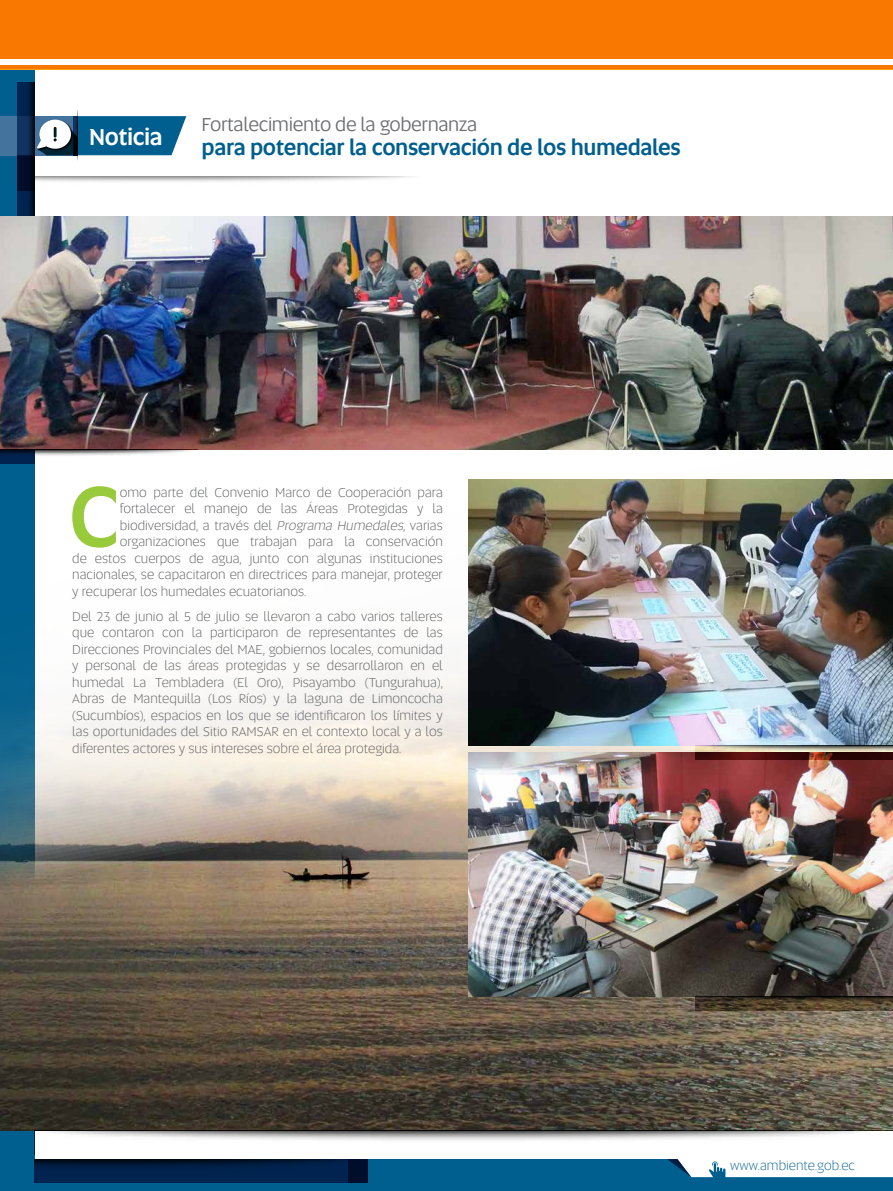
<style>
.page{position:relative;width:893px;height:1191px;background:#fff}
.page>*{position:absolute;margin:0;border:0;box-sizing:border-box;transform-origin:0 0}
.t1{font:500 86.25px "Altis";color:#98ca3c}
.t2{font:500 23.4px "Altis";letter-spacing:-.02em;color:#fff}
.t3{font:500 21.9px "Altis";letter-spacing:-.02em;color:#005f8e}
.t4{font:19.5px "Altis";letter-spacing:-.02em;color:#6d6e71}
.t5{font:300 13.5px/16.5px "Altis";color:#58595b;text-align:justify}
.t6{font:300 13.5px "Altis";color:#005f8e}
.s1{font-style:italic}
</style>
<div class="page">
<div style="left:0;top:0;width:34px;height:1191px;background:#005f8e"></div>
<svg style="left:0;top:1159px;width:893px;height:32px;background:#004975"></svg>
<svg style="left:670px;top:1159px;width:223px;height:19px"></svg>
<svg style="left:0;top:116px;width:186px;height:39px;background:#33769b"></svg>
<img style="left:74px;top:110px;width:4px;height:51px">
<img style="left:17px;top:83px;width:17px;height:133px">
<div style="left:0;top:0;width:893px;height:69px;background:#f97802"></div>
<div style="left:0;top:60px;width:893px;height:5px;background:#fff"></div>
<img style="left:0;top:463px;width:893px;height:667px">
<img style="left:34px;top:176px;width:379px;height:14px">
<img style="left:468px;top:753px;width:425px;height:243px">
<img style="left:0;top:216px;width:893px;height:234px">
<img style="left:468px;top:479px;width:425px;height:266px">
<img style="left:0;top:450px;width:192px;height:13px">
<img style="left:695px;top:745px;width:198px;height:14px">
<img style="left:695px;top:996px;width:198px;height:14px">
<img style="left:34px;top:1130px;width:859px;height:24px">
<h2 class="t2" style="left:89px;top:119px;width:75px">Noticia</h2>
<h3 class="t4" style="left:202px;top:110px;width:277px">Fortalecimiento de la gobernanza</h3>
<h3 class="t3" style="left:202px;top:131px;width:481px">para potenciar la conservación de los humedales</h3>
<h1 class="t1" style="left:69px;top:452px;width:52px">C</h1>
<p class="t5" style="left:120px;top:483px;width:325px">omo parte del Convenio Marco de Cooperación para</p>
<p class="t5" style="left:120px;top:500px;width:324px">fortalecer el manejo de las Áreas Protegidas y la</p>
<p class="t5" style="left:120px;top:516px;width:325px">biodiversidad, a través del <span class="s1">Programa Humedales</span>, varias</p>
<p class="t5" style="left:120px;top:533px;width:325px">organizaciones que trabajan para la conservación</p>
<p class="t5" style="left:72px;top:549px;width:372px">de estos cuerpos de agua, junto con algunas instituciones</p>
<p class="t5" style="left:72px;top:566px;width:372px">nacionales, se capacitaron en directrices para manejar, proteger</p>
<p class="t5" style="left:72px;top:582px;width:235px">y recuperar los humedales ecuatorianos.</p>
<p class="t5" style="left:72px;top:607px;width:372px">Del 23 de junio al 5 de julio se llevaron a cabo varios talleres que contaron con la participaron de representantes de las Direcciones Provinciales del MAE, gobiernos locales, comunidad y personal de las áreas protegidas y se desarrollaron en el humedal La Tembladera (El Oro), Pisayambo (Tungurahua), Abras de Mantequilla (Los Ríos) y la laguna de Limoncocha (Sucumbíos), espacios en los que se identificaron los límites y las oportunidades del Sitio RAMSAR en el contexto local y a los diferentes actores y sus intereses sobre el área protegida.</p>
<p class="t6" style="left:730px;top:1156px;width:126px">www.ambiente.gob.ec</p>
</div>
